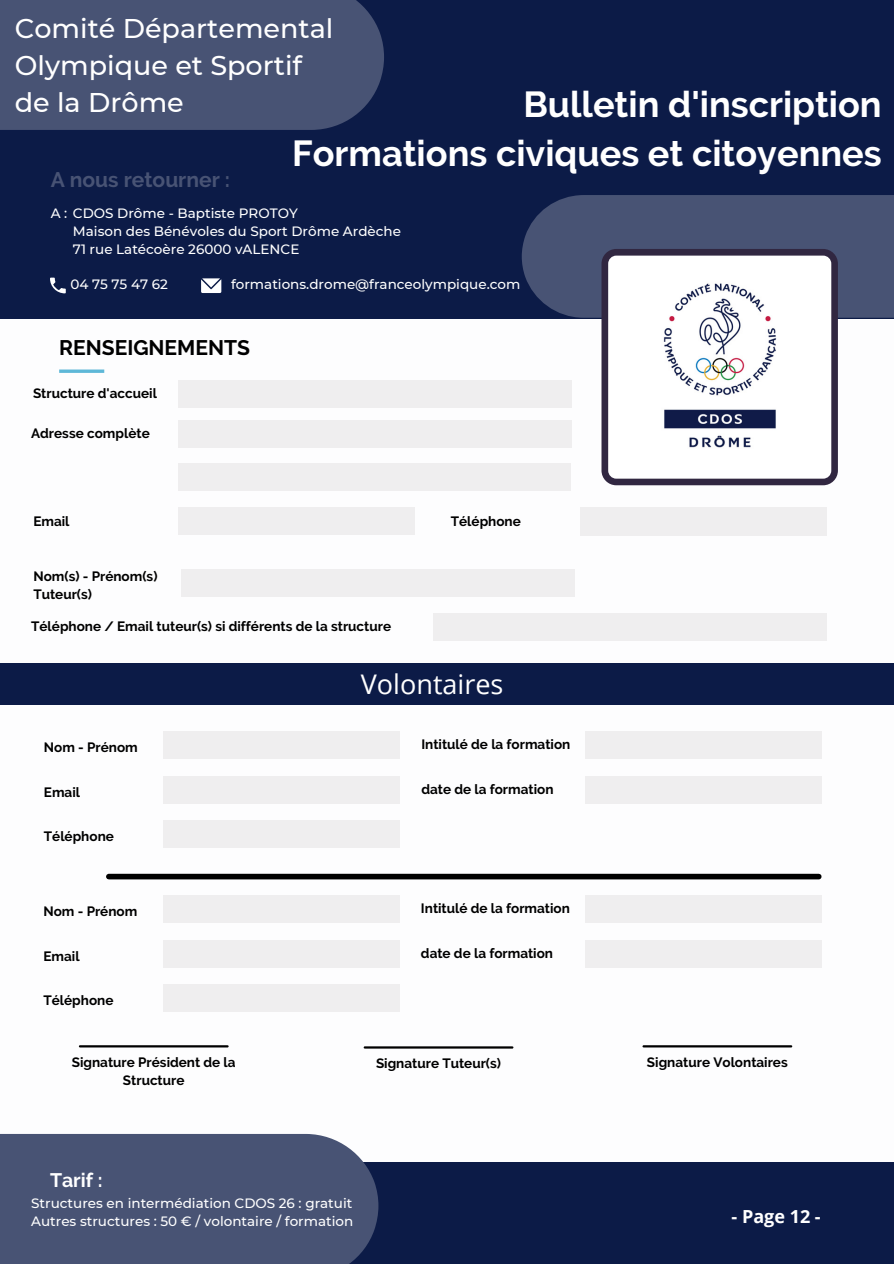
<style>
.page{position:relative;width:894px;height:1264px;background:#fff}
.page>*{position:absolute;margin:0;border:0;box-sizing:border-box;transform-origin:0 0}
.t1{font:700 36px/49.5px "Raleway";color:#fff;text-align:right}
.t2{font:500 27px/37.2px "Montserrat";color:#fff}
.t3{font:27px "Open Sans";color:#fff}
.t4{font:700 21px "Raleway";color:#485374}
.t5{font:700 21px "Raleway";color:#000}
.t6{font:700 19.5px "Raleway";color:#fff}
.t7{font:700 18px "Open Sans";color:#fff}
.t8{font:700 13.5px/18px "Raleway";color:#000;text-align:center}
.t9{font:500 13.5px/18px "Montserrat";color:#fff}
</style>
<div class="page">
<div style="left:0;top:0;width:893px;height:318px;background:#0c1b47"></div>
<div style="left:521px;top:195px;width:372px;height:123px;background:#485374"></div>
<hr style="left:80px;top:1045px;width:147px;height:2px;background:#000">
<div style="left:0;top:1161px;width:893px;height:102px;background:#0c1b47"></div>
<div style="left:0;top:1133px;width:378px;height:130px;background:#485374"></div>
<div style="left:0;top:0;width:384px;height:130px;background:#485374"></div>
<div style="left:178px;top:420px;width:393px;height:27px;background:#efeeef"></div>
<div style="left:178px;top:508px;width:237px;height:27px;background:#efeeef"></div>
<div style="left:580px;top:507px;width:246px;height:28px;background:#efeeef"></div>
<svg style="left:59px;top:369px;width:45px;height:4px"></svg>
<svg style="left:601px;top:249px;width:236px;height:236px"></svg>
<svg style="left:50px;top:277px;width:16px;height:16px"></svg>
<svg style="left:201px;top:278px;width:20px;height:15px"></svg>
<div style="left:163px;top:731px;width:237px;height:27px;background:#efeeef"></div>
<div style="left:178px;top:380px;width:393px;height:27px;background:#efeeef"></div>
<div style="left:178px;top:463px;width:392px;height:27px;background:#efeeef"></div>
<div style="left:0;top:662px;width:893px;height:42px;background:#0c1b47"></div>
<div style="left:433px;top:613px;width:393px;height:27px;background:#efeeef"></div>
<div style="left:585px;top:731px;width:236px;height:27px;background:#efeeef"></div>
<div style="left:585px;top:776px;width:236px;height:27px;background:#efeeef"></div>
<div style="left:163px;top:776px;width:237px;height:27px;background:#efeeef"></div>
<div style="left:163px;top:820px;width:237px;height:27px;background:#efeeef"></div>
<div style="left:109px;top:873px;width:709px;height:6px;background:#000"></div>
<div style="left:163px;top:895px;width:236px;height:27px;background:#efeeef"></div>
<div style="left:584px;top:895px;width:237px;height:27px;background:#efeeef"></div>
<div style="left:584px;top:940px;width:237px;height:27px;background:#efeeef"></div>
<div style="left:163px;top:940px;width:236px;height:27px;background:#efeeef"></div>
<div style="left:163px;top:984px;width:236px;height:27px;background:#efeeef"></div>
<hr style="left:364px;top:1046px;width:148px;height:2px;background:#000">
<div style="left:182px;top:569px;width:393px;height:27px;background:#efeeef"></div>
<hr style="left:643px;top:1045px;width:148px;height:2px;background:#000">
<h2 class="t2" style="left:15px;top:9px;width:320px">Comité Départemental<br>Olympique et Sportif de la Drôme</h2>
<h1 class="t1" style="left:292px;top:79px;width:591px">Bulletin d'inscription<br>Formations civiques et citoyennes</h1>
<h3 class="t4" style="left:51px;top:167px;width:181px">A nous retourner :</h3>
<p class="t9" style="left:51px;top:204px;width:248px">A : CDOS Drôme - Baptiste PROTOY</p>
<p class="t9" style="left:73px;top:222px;width:329px">Maison des Bénévoles du Sport Drôme Ardèche<br>71 rue Latécoère 26000 vALENCE</p>
<p class="t9" style="left:70px;top:275px;width:99px">04 75 75 47 62</p>
<p class="t9" style="left:231px;top:275px;width:291px">formations.drome@franceolympique.com</p>
<h3 class="t5" style="left:59px;top:335px;width:192px">RENSEIGNEMENTS</h3>
<p class="t8" style="left:33px;top:385px;width:125px">Structure d'accueil</p>
<p class="t8" style="left:31px;top:424px;width:120px">Adresse complète</p>
<p class="t8" style="left:33px;top:512px;width:38px">Email</p>
<p class="t8" style="left:450px;top:512px;width:72px">Téléphone</p>
<p class="t8" style="left:33px;top:567px;width:126px;text-align:left">Nom(s) - Prénom(s)<br>Tuteur(s)</p>
<p class="t8" style="left:31px;top:617px;width:361px">Téléphone / Email tuteur(s) si différents de la structure</p>
<h2 class="t3" style="left:361px;top:665px;width:144px">Volontaires</h2>
<p class="t8" style="left:44px;top:738px;width:95px">Nom - Prénom</p>
<p class="t8" style="left:421px;top:735px;width:150px">Intitulé de la formation</p>
<p class="t8" style="left:44px;top:783px;width:38px">Email</p>
<p class="t8" style="left:421px;top:780px;width:134px">date de la formation</p>
<p class="t8" style="left:44px;top:827px;width:72px">Téléphone</p>
<p class="t8" style="left:43px;top:902px;width:95px">Nom - Prénom</p>
<p class="t8" style="left:421px;top:899px;width:150px">Intitulé de la formation</p>
<p class="t8" style="left:43px;top:947px;width:38px">Email</p>
<p class="t8" style="left:421px;top:944px;width:134px">date de la formation</p>
<p class="t8" style="left:43px;top:991px;width:72px">Téléphone</p>
<p class="t8" style="left:72px;top:1053px;width:165px">Signature Président de la<br>Structure</p>
<p class="t8" style="left:376px;top:1054px;width:126px">Signature Tuteur(s)</p>
<p class="t8" style="left:646px;top:1053px;width:142px">Signature Volontaires</p>
<h3 class="t6" style="left:50px;top:1168px;width:54px">Tarif :</h3>
<p class="t9" style="left:31px;top:1194px;width:323px">Structures en intermédiation CDOS 26 : gratuit<br>Autres structures : 50 € / volontaire / formation</p>
<h3 class="t7" style="left:731px;top:1203px;width:91px">- Page 12 -</h3>
</div>
